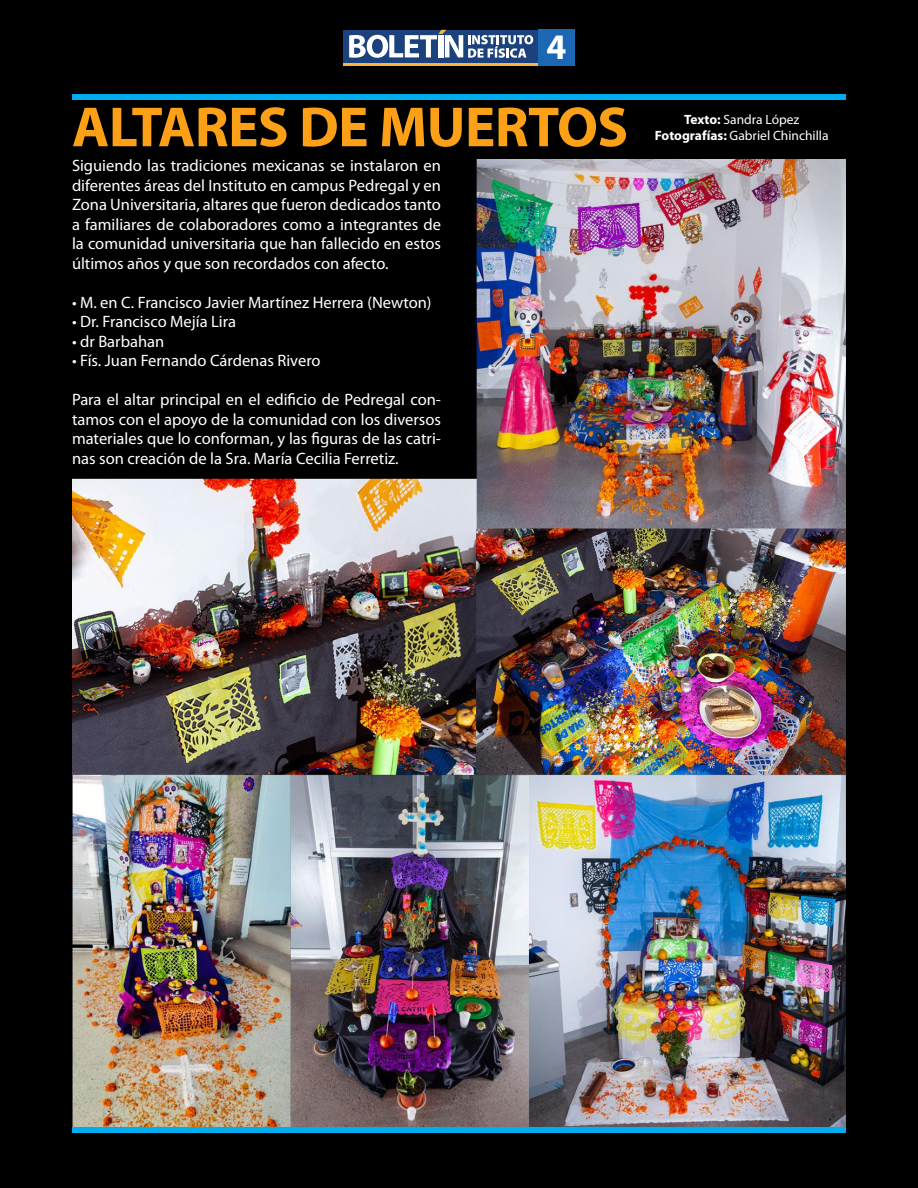
<style>
.page{position:relative;width:918px;height:1188px;background:#000}
.page>*{position:absolute;margin:0;border:0;box-sizing:border-box;transform-origin:0 0}
.t1{font:700 57px "Myriad Pro";letter-spacing:-.01em;color:#fca017}
.t2{font:700 36px "Myriad Pro";color:#fff}
.t3{font:16.5px/19.5px "Myriad Pro";color:#fff;text-align:justify}
.t4{font:13.5px/16.2px "Myriad Pro";color:#fff;text-align:center}
.s1{font-weight:700}
</style>
<div class="page">
<hr style="left:344px;top:63px;width:194px;height:3px;background:#fdb536">
<div style="left:344px;top:30px;width:194px;height:33px;background:#1c427d"></div>
<svg style="left:349px;top:30px;width:184px;height:28px"></svg>
<div style="left:538px;top:30px;width:36px;height:36px;background:#1b67b3"></div>
<img style="left:72px;top:159px;width:774px;height:974px">
<div style="left:72px;top:1127px;width:774px;height:5px;background:#00aeef"></div>
<div style="left:72px;top:94px;width:774px;height:6px;background:#00aeef"></div>
<h2 class="t2" style="left:547px;top:26px;width:21px">4</h2>
<h1 class="t1" style="left:72px;top:95px;width:558px">ALTARES DE MUERTOS</h1>
<p class="t3" style="left:72px;top:156px;width:371px">Siguiendo las tradiciones mexicanas se instalaron en diferentes áreas del Instituto en campus Pedregal y en Zona Universitaria, altares que fueron dedicados tanto a familiares de colaboradores como a integrantes de la comunidad universitaria que han fallecido en estos últimos años y que son recordados con afecto.</p>
<p class="t3" style="left:72px;top:293px;width:361px">• M. en C. Francisco Javier Martínez Herrera (Newton)</p>
<p class="t3" style="left:72px;top:312px;width:166px">• Dr. Francisco Mejía Lira</p>
<p class="t3" style="left:72px;top:332px;width:94px">• dr Barbahan</p>
<p class="t3" style="left:72px;top:351px;width:250px">• Fís. Juan Fernando Cárdenas Rivero</p>
<p class="t3" style="left:72px;top:390px;width:371px">Para el altar principal en el edificio de Pedregal con&shy;tamos con el apoyo de la comunidad con los diversos materiales que lo conforman, y las figuras de las catri&shy;nas son creación de la Sra. María Cecilia Ferretiz.</p>
<p class="t4" style="left:655px;top:111px;width:175px"><span class="s1">Texto:</span> Sandra López<br><span class="s1">Fotografías:</span> Gabriel Chinchilla</p>
</div>
